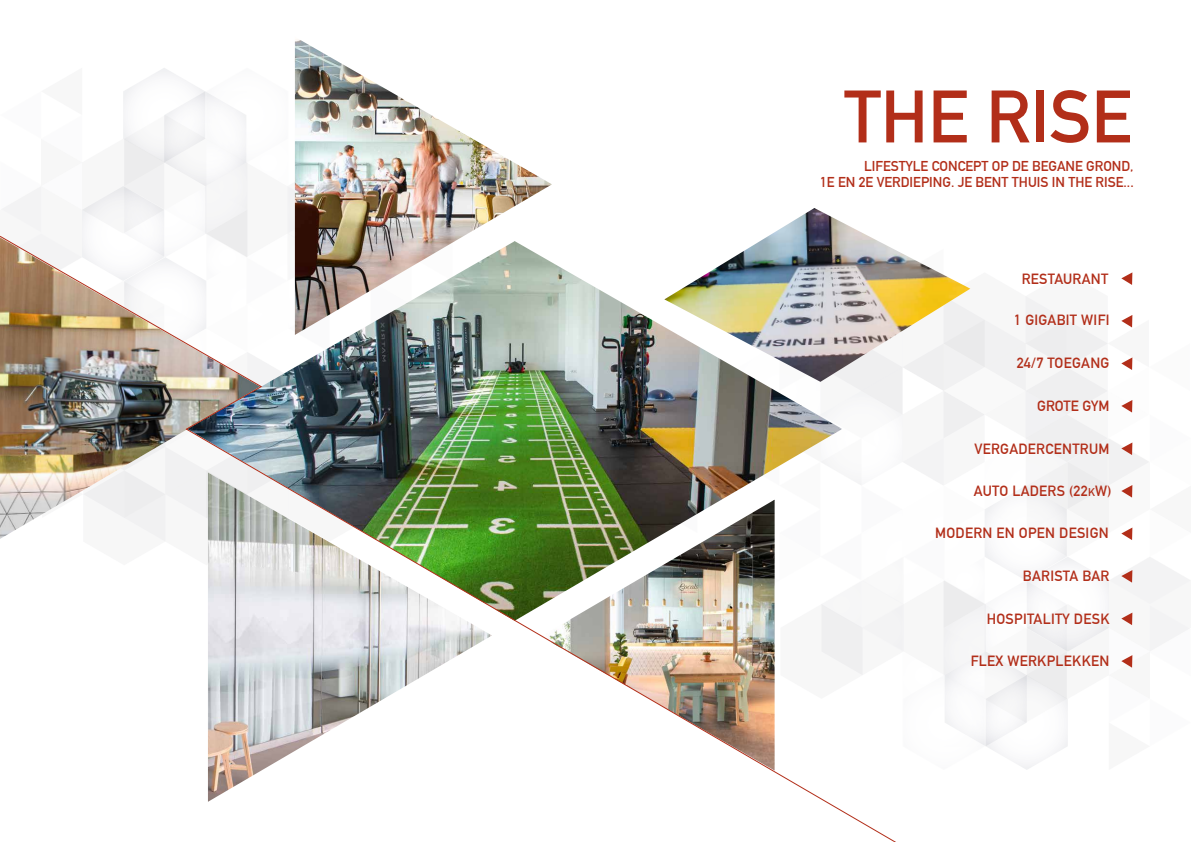
<style>
.page{position:relative;width:1191px;height:842px;background:#fff}
.page>*{position:absolute;margin:0;border:0;box-sizing:border-box;transform-origin:0 0}
.t1{font:700 72.9px "DIN Alternate";color:#b22e19}
.t2{font:700 14.5px "DIN Alternate";letter-spacing:.02em;color:#b22e19}
.t3{font:700 14.5px "DIN Alternate";color:#b22e19}
.t4{font:700 14px/16px "DIN Alternate";color:#b22e19;text-align:right}
.s1{font-size:11px}
</style>
<div class="page">
<svg style="left:2px;top:68px;width:293px;height:167px"></svg>
<svg style="left:899px;top:272px;width:291px;height:498px"></svg>
<img style="left:295px;top:40px;width:257px;height:195px">
<img style="left:0;top:235px;width:899px;height:607px">
<img style="left:664px;top:208px;width:306px;height:174px">
<h1 class="t1" style="left:844px;top:61px;width:289px">THE RISE</h1>
<p class="t4" style="left:820px;top:157px;width:315px">LIFESTYLE CONCEPT OP DE BEGANE GROND,<br>1E EN 2E VERDIEPING. JE BENT THUIS IN THE RISE...</p>
<p class="t2" style="left:1021px;top:268px;width:88px">RESTAURANT</p>
<p class="t2" style="left:1014px;top:309px;width:97px">1 GIGABIT WIFI</p>
<p class="t2" style="left:1016px;top:352px;width:94px">24/7 TOEGANG</p>
<p class="t3" style="left:1037px;top:395px;width:74px">GROTE GYM</p>
<p class="t2" style="left:974px;top:438px;width:137px">VERGADERCENTRUM</p>
<p class="t2" style="left:974px;top:480px;width:139px">AUTO LADERS (22<span class="s1">K</span>W)</p>
<p class="t2" style="left:935px;top:522px;width:175px">MODERN EN OPEN DESIGN</p>
<p class="t2" style="left:1023px;top:565px;width:88px">BARISTA BAR</p>
<p class="t2" style="left:986px;top:608px;width:124px">HOSPITALITY DESK</p>
<p class="t2" style="left:970px;top:650px;width:140px">FLEX WERKPLEKKEN</p>
</div>
